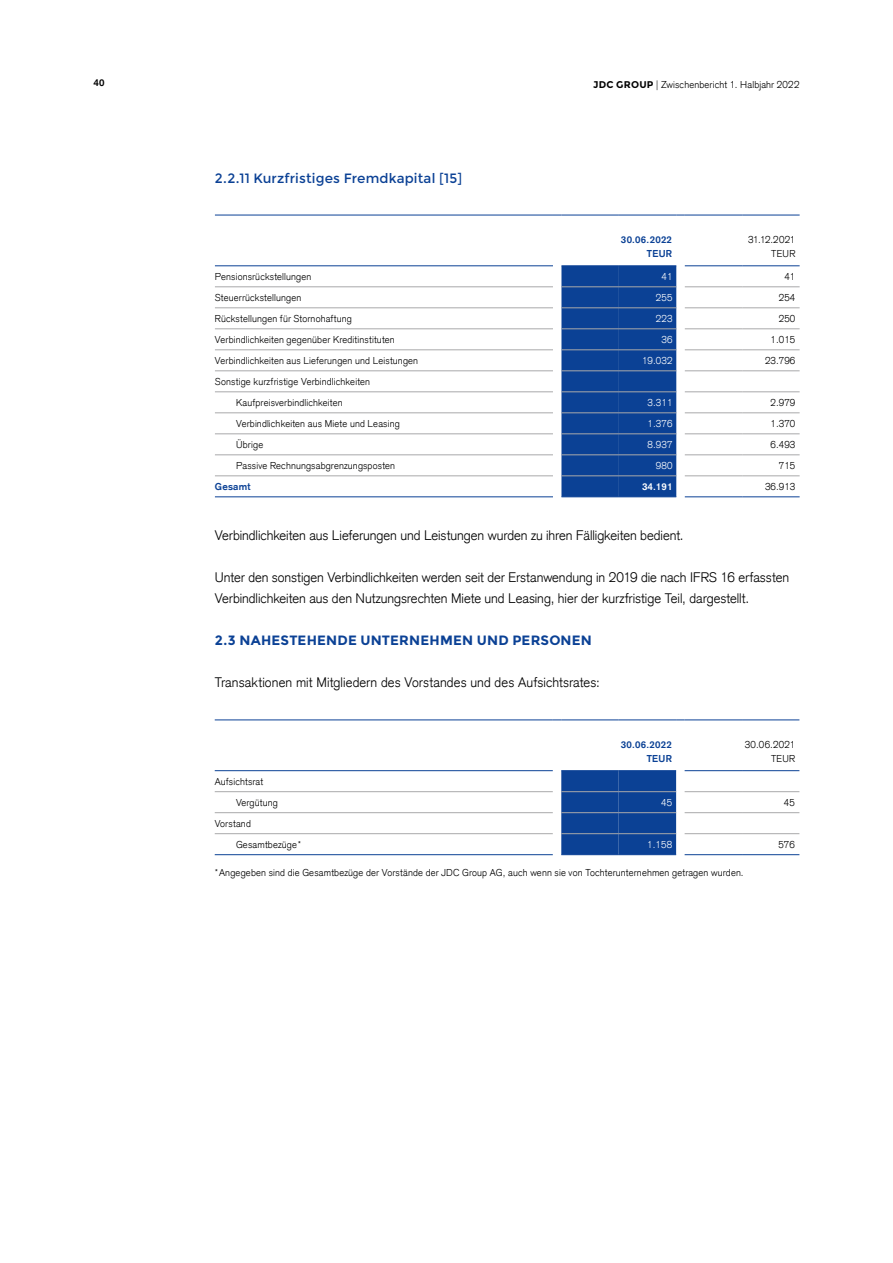
<style>
.page{position:relative;width:893px;height:1263px;background:#fff}
.page>*{position:absolute;margin:0;border:0;box-sizing:border-box;transform-origin:0 0}
.t1{font:300 13.5px/21px "Akzidenz Grotesk";color:#000}
.t2{font:700 13.5px "Montserrat";letter-spacing:.015em;color:#0b4195}
.t3{font:13.5px "Montserrat";letter-spacing:.01em;color:#0b4195}
.t4{font:300 9.75px/21px "Akzidenz Grotesk";letter-spacing:.02em;color:#000;text-align:right}
.t5{font:300 9.75px/21px "Akzidenz Grotesk";letter-spacing:.01em;color:#fff;text-align:right}
.t6{font:700 9.75px "Akzidenz Grotesk";letter-spacing:.03em;color:#0b4195}
.t7{font:700 9.75px "Akzidenz Grotesk";color:#fff}
.t8{font:700 9.75px "Akzidenz Grotesk";color:#000}
.s1{font-family:"Montserrat";font-weight:700}
</style>
<div class="page">
<div style="left:561px;top:266px;width:115px;height:230px;background:#0b4195"></div>
<hr style="left:215px;top:215px;width:338px;height:1px;background:#0b4195">
<hr style="left:561px;top:215px;width:58px;height:1px;background:#0b4195">
<hr style="left:619px;top:215px;width:57px;height:1px;background:#0b4195">
<hr style="left:685px;top:215px;width:57px;height:1px;background:#0b4195">
<hr style="left:742px;top:215px;width:58px;height:1px;background:#0b4195">
<hr style="left:215px;top:265px;width:338px;height:1px;background:#0b4195">
<hr style="left:561px;top:265px;width:58px;height:1px;background:#0b4195">
<hr style="left:619px;top:265px;width:57px;height:1px;background:#0b4195">
<hr style="left:685px;top:265px;width:57px;height:1px;background:#0b4195">
<hr style="left:742px;top:265px;width:58px;height:1px;background:#0b4195">
<hr style="left:215px;top:496px;width:338px;height:1px;background:#0b4195">
<hr style="left:561px;top:496px;width:58px;height:1px;background:#0b4195">
<hr style="left:619px;top:496px;width:57px;height:1px;background:#0b4195">
<hr style="left:685px;top:496px;width:57px;height:1px;background:#0b4195">
<hr style="left:742px;top:496px;width:58px;height:1px;background:#0b4195">
<hr style="left:215px;top:286px;width:338px;height:1px;background:#a9a9aa">
<hr style="left:561px;top:286px;width:58px;height:1px;background:#a9a9aa">
<hr style="left:619px;top:286px;width:57px;height:1px;background:#a9a9aa">
<hr style="left:685px;top:286px;width:57px;height:1px;background:#a9a9aa">
<hr style="left:742px;top:286px;width:58px;height:1px;background:#a9a9aa">
<hr style="left:215px;top:307px;width:338px;height:1px;background:#a9a9aa">
<hr style="left:561px;top:307px;width:58px;height:1px;background:#a9a9aa">
<hr style="left:619px;top:307px;width:57px;height:1px;background:#a9a9aa">
<hr style="left:685px;top:307px;width:57px;height:1px;background:#a9a9aa">
<hr style="left:742px;top:307px;width:58px;height:1px;background:#a9a9aa">
<hr style="left:215px;top:328px;width:338px;height:1px;background:#a9a9aa">
<hr style="left:561px;top:328px;width:58px;height:1px;background:#a9a9aa">
<hr style="left:619px;top:328px;width:57px;height:1px;background:#a9a9aa">
<hr style="left:685px;top:328px;width:57px;height:1px;background:#a9a9aa">
<hr style="left:742px;top:328px;width:58px;height:1px;background:#a9a9aa">
<hr style="left:215px;top:349px;width:338px;height:1px;background:#a9a9aa">
<hr style="left:561px;top:349px;width:58px;height:1px;background:#a9a9aa">
<hr style="left:619px;top:349px;width:57px;height:1px;background:#a9a9aa">
<hr style="left:685px;top:349px;width:57px;height:1px;background:#a9a9aa">
<hr style="left:742px;top:349px;width:58px;height:1px;background:#a9a9aa">
<hr style="left:215px;top:370px;width:338px;height:1px;background:#a9a9aa">
<hr style="left:561px;top:370px;width:58px;height:1px;background:#a9a9aa">
<hr style="left:619px;top:370px;width:57px;height:1px;background:#a9a9aa">
<hr style="left:685px;top:370px;width:57px;height:1px;background:#a9a9aa">
<hr style="left:742px;top:370px;width:58px;height:1px;background:#a9a9aa">
<hr style="left:215px;top:391px;width:338px;height:1px;background:#a9a9aa">
<hr style="left:561px;top:391px;width:58px;height:1px;background:#a9a9aa">
<hr style="left:619px;top:391px;width:57px;height:1px;background:#a9a9aa">
<hr style="left:685px;top:391px;width:57px;height:1px;background:#a9a9aa">
<hr style="left:742px;top:391px;width:58px;height:1px;background:#a9a9aa">
<hr style="left:215px;top:412px;width:338px;height:1px;background:#a9a9aa">
<hr style="left:561px;top:412px;width:58px;height:1px;background:#a9a9aa">
<hr style="left:619px;top:412px;width:57px;height:1px;background:#a9a9aa">
<hr style="left:685px;top:412px;width:57px;height:1px;background:#a9a9aa">
<hr style="left:742px;top:412px;width:58px;height:1px;background:#a9a9aa">
<hr style="left:215px;top:433px;width:338px;height:1px;background:#a9a9aa">
<hr style="left:561px;top:433px;width:58px;height:1px;background:#a9a9aa">
<hr style="left:619px;top:433px;width:57px;height:1px;background:#a9a9aa">
<hr style="left:685px;top:433px;width:57px;height:1px;background:#a9a9aa">
<hr style="left:742px;top:433px;width:58px;height:1px;background:#a9a9aa">
<hr style="left:215px;top:454px;width:338px;height:1px;background:#a9a9aa">
<hr style="left:561px;top:454px;width:58px;height:1px;background:#a9a9aa">
<hr style="left:619px;top:454px;width:57px;height:1px;background:#a9a9aa">
<hr style="left:685px;top:454px;width:57px;height:1px;background:#a9a9aa">
<hr style="left:742px;top:454px;width:58px;height:1px;background:#a9a9aa">
<hr style="left:215px;top:475px;width:338px;height:1px;background:#a9a9aa">
<hr style="left:561px;top:475px;width:58px;height:1px;background:#a9a9aa">
<hr style="left:619px;top:475px;width:57px;height:1px;background:#a9a9aa">
<hr style="left:685px;top:475px;width:57px;height:1px;background:#a9a9aa">
<hr style="left:742px;top:475px;width:58px;height:1px;background:#a9a9aa">
<div style="left:561px;top:771px;width:115px;height:83px;background:#0b4195"></div>
<hr style="left:215px;top:719px;width:338px;height:1px;background:#0b4195">
<hr style="left:561px;top:719px;width:58px;height:1px;background:#0b4195">
<hr style="left:619px;top:719px;width:57px;height:1px;background:#0b4195">
<hr style="left:685px;top:719px;width:57px;height:1px;background:#0b4195">
<hr style="left:742px;top:719px;width:57px;height:1px;background:#0b4195">
<hr style="left:215px;top:770px;width:338px;height:1px;background:#0b4195">
<hr style="left:561px;top:770px;width:58px;height:1px;background:#0b4195">
<hr style="left:619px;top:770px;width:57px;height:1px;background:#0b4195">
<hr style="left:685px;top:770px;width:57px;height:1px;background:#0b4195">
<hr style="left:742px;top:770px;width:57px;height:1px;background:#0b4195">
<hr style="left:215px;top:854px;width:338px;height:1px;background:#0b4195">
<hr style="left:561px;top:854px;width:58px;height:1px;background:#0b4195">
<hr style="left:619px;top:854px;width:57px;height:1px;background:#0b4195">
<hr style="left:685px;top:854px;width:57px;height:1px;background:#0b4195">
<hr style="left:742px;top:854px;width:57px;height:1px;background:#0b4195">
<hr style="left:215px;top:791px;width:338px;height:1px;background:#a9a9aa">
<hr style="left:561px;top:791px;width:58px;height:1px;background:#a9a9aa">
<hr style="left:619px;top:791px;width:57px;height:1px;background:#a9a9aa">
<hr style="left:685px;top:791px;width:57px;height:1px;background:#a9a9aa">
<hr style="left:742px;top:791px;width:57px;height:1px;background:#a9a9aa">
<hr style="left:215px;top:812px;width:338px;height:1px;background:#a9a9aa">
<hr style="left:561px;top:812px;width:58px;height:1px;background:#a9a9aa">
<hr style="left:619px;top:812px;width:57px;height:1px;background:#a9a9aa">
<hr style="left:685px;top:812px;width:57px;height:1px;background:#a9a9aa">
<hr style="left:742px;top:812px;width:57px;height:1px;background:#a9a9aa">
<hr style="left:215px;top:833px;width:338px;height:1px;background:#a9a9aa">
<hr style="left:561px;top:833px;width:58px;height:1px;background:#a9a9aa">
<hr style="left:619px;top:833px;width:57px;height:1px;background:#a9a9aa">
<hr style="left:685px;top:833px;width:57px;height:1px;background:#a9a9aa">
<hr style="left:742px;top:833px;width:57px;height:1px;background:#a9a9aa">
<p class="t8" style="left:94px;top:76px;width:13px">40</p>
<p class="t4" style="left:593px;top:74px;width:208px"><span class="s1">JDC GROUP</span> | Zwischenbericht 1. Halbjahr 2022</p>
<h1 class="t3" style="left:215px;top:170px;width:249px">2.2.11 Kurzfristiges Fremdkapital [15]</h1>
<p class="t4" style="left:215px;top:266px;width:98px">Pensionsrückstellungen</p>
<p class="t4" style="left:215px;top:287px;width:88px">Steuerrückstellungen</p>
<p class="t4" style="left:215px;top:308px;width:138px">Rückstellungen für Stornohaftung</p>
<p class="t4" style="left:215px;top:329px;width:181px">Verbindlichkeiten gegenüber Kreditinstituten</p>
<p class="t4" style="left:215px;top:350px;width:205px">Verbindlichkeiten aus Lieferungen und Leistungen</p>
<p class="t4" style="left:215px;top:371px;width:157px">Sonstige kurzfristige Verbindlichkeiten</p>
<p class="t4" style="left:236px;top:392px;width:108px">Kaufpreisverbindlichkeiten</p>
<p class="t4" style="left:236px;top:413px;width:165px">Verbindlichkeiten aus Miete und Leasing</p>
<p class="t4" style="left:236px;top:434px;width:29px">Übrige</p>
<p class="t4" style="left:236px;top:455px;width:160px">Passive Rechnungsabgrenzungsposten</p>
<p class="t6" style="left:215px;top:481px;width:37px">Gesamt</p>
<p class="t6" style="left:621px;top:234px;width:53px">30.06.2022</p>
<p class="t4" style="left:748px;top:229px;width:49px">31.12.2021</p>
<p class="t6" style="left:647px;top:248px;width:27px">TEUR</p>
<p class="t4" style="left:771px;top:243px;width:26px">TEUR</p>
<p class="t5" style="left:642px;top:266px;width:32px">41<br>255<br>223<br>36<br>19.032</p>
<p class="t5" style="left:648px;top:392px;width:26px">3.311<br>1.376<br>8.937<br>980</p>
<p class="t7" style="left:642px;top:481px;width:32px">34.191</p>
<p class="t4" style="left:765px;top:266px;width:32px">41<br>254<br>250<br>1.015<br>23.796</p>
<p class="t4" style="left:765px;top:392px;width:32px">2.979<br>1.370<br>6.493<br>715<br>36.913</p>
<h1 class="t1" style="left:215px;top:524px;width:470px">Verbindlichkeiten aus Lieferungen und Leistungen wurden zu ihren Fälligkeiten bedient.</h1>
<h1 class="t1" style="left:215px;top:566px;width:576px">Unter den sonstigen Verbindlichkeiten werden seit der Erstanwendung in 2019 die nach IFRS 16 erfassten<br>Verbindlichkeiten aus den Nutzungsrechten Miete und Leasing, hier der kurzfristige Teil, dargestellt.</h1>
<h1 class="t2" style="left:215px;top:632px;width:379px">2.3 NAHESTEHENDE UNTERNEHMEN UND PERSONEN</h1>
<h1 class="t1" style="left:215px;top:671px;width:387px">Transaktionen mit Mitgliedern des Vorstandes und des Aufsichtsrates:</h1>
<p class="t6" style="left:621px;top:739px;width:53px">30.06.2022</p>
<p class="t4" style="left:745px;top:734px;width:52px">30.06.2021</p>
<p class="t6" style="left:647px;top:753px;width:27px">TEUR</p>
<p class="t4" style="left:771px;top:748px;width:26px">TEUR</p>
<p class="t4" style="left:215px;top:770px;width:50px">Aufsichtsrat</p>
<p class="t4" style="left:236px;top:791px;width:43px">Vergütung</p>
<p class="t4" style="left:215px;top:812px;width:38px">Vorstand</p>
<p class="t4" style="left:236px;top:833px;width:66px">Gesamtbezüge*</p>
<p class="t4" style="left:215px;top:862px;width:530px">* Angegeben sind die Gesamtbezüge der Vorstände der JDC Group AG, auch wenn sie von Tochterunternehmen getragen wurden.</p>
<p class="t5" style="left:661px;top:791px;width:12px">45</p>
<p class="t5" style="left:647px;top:833px;width:26px">1.158</p>
<p class="t4" style="left:784px;top:791px;width:12px">45</p>
<p class="t4" style="left:778px;top:833px;width:18px">576</p>
</div>
